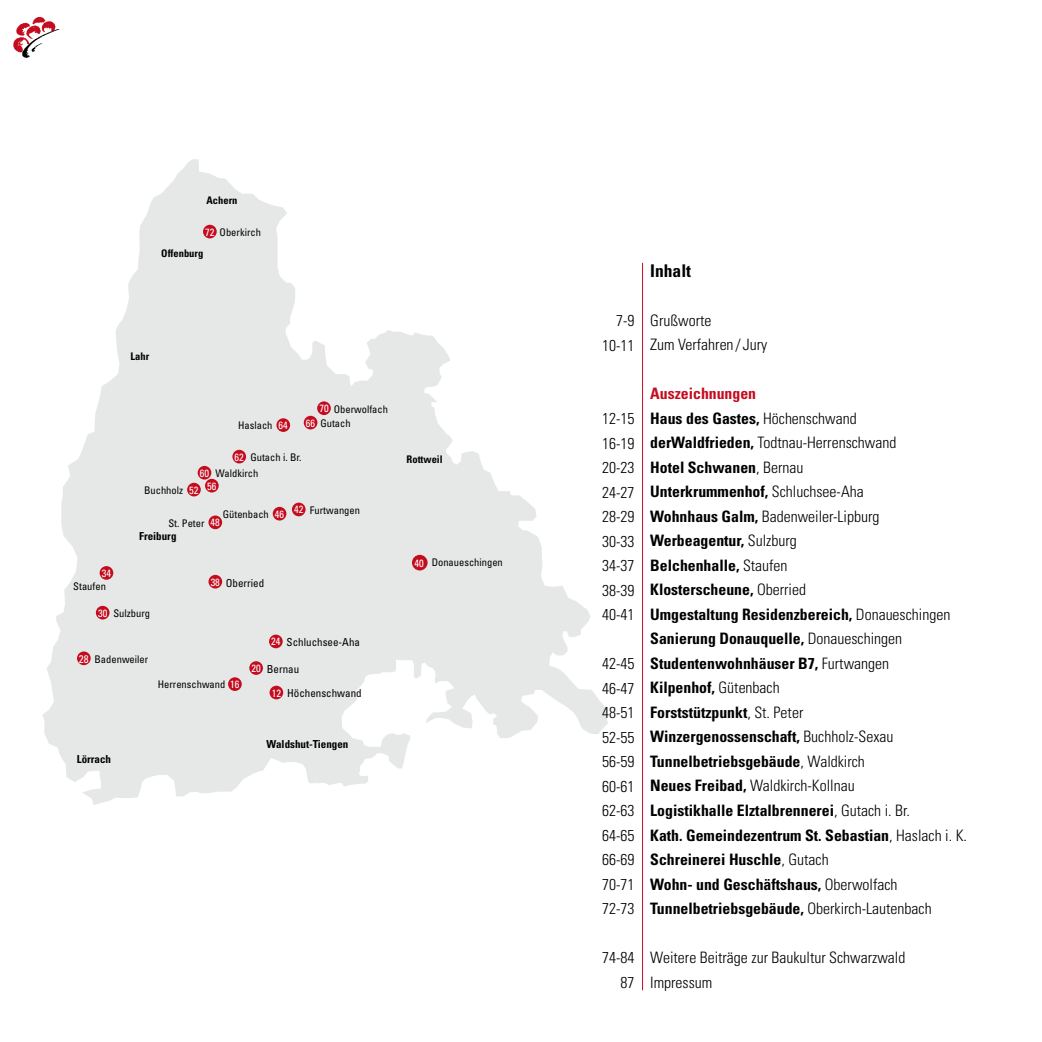
<style>
.page{position:relative;width:1042px;height:1042px;background:#fff}
.page>*{position:absolute;margin:0;border:0;box-sizing:border-box;transform-origin:0 0}
.t1{font:700 condensed 17.5px "Univers";color:#000}
.t2{font:700 condensed 15.75px/24.5px "Univers";color:#000}
.t3{font:300 condensed 15.75px/24.5px "Univers";color:#000;text-align:right}
.t4{font:condensed 11.03px "Univers";color:#000}
.t5{font:700 condensed 11.03px "Univers";color:#000}
.t6{font:condensed 10.5px/16.1px "Univers";color:#000}
.t7{font:700 condensed 10.5px "Univers";color:#000}
.t8{font:condensed 10.5px "Univers";color:#fff}
.s1{color:#fff}
.s2{font-size:10.5px;color:#fff}
.s3{font-size:11.03px;color:#fff}
.s4{color:#c40c1f}
.s5{font-weight:300}
</style>
<div class="page">
<svg style="left:42px;top:159px;width:566px;height:646px;fill:#e6e8e8"></svg>
<img style="left:13px;top:17px;width:47px;height:41px">
<hr style="left:642px;top:263px;width:1px;height:727px;background:#c40c1f">
<div style="left:249px;top:661px;width:14px;height:14px;background:#c40c1f;border-radius:50%"></div>
<div style="left:269px;top:634px;width:14px;height:14px;background:#c40c1f;border-radius:50%"></div>
<div style="left:269px;top:686px;width:14px;height:13px;background:#c40c1f;border-radius:50%"></div>
<div style="left:96px;top:606px;width:14px;height:13px;background:#c40c1f;border-radius:50%"></div>
<div style="left:100px;top:566px;width:13px;height:14px;background:#c40c1f;border-radius:50%"></div>
<div style="left:412px;top:555px;width:15px;height:15px;background:#c40c1f;border-radius:50%"></div>
<div style="left:77px;top:651px;width:14px;height:14px;background:#c40c1f;border-radius:50%"></div>
<div style="left:208px;top:575px;width:14px;height:13px;background:#c40c1f;border-radius:50%"></div>
<div style="left:228px;top:677px;width:14px;height:14px;background:#c40c1f;border-radius:50%"></div>
<div style="left:304px;top:416px;width:13px;height:13px;background:#c40c1f;border-radius:50%"></div>
<div style="left:317px;top:401px;width:14px;height:14px;background:#c40c1f;border-radius:50%"></div>
<div style="left:203px;top:225px;width:14px;height:13px;background:#c40c1f;border-radius:50%"></div>
<div style="left:208px;top:515px;width:14px;height:14px;background:#c40c1f;border-radius:50%"></div>
<div style="left:187px;top:483px;width:14px;height:13px;background:#c40c1f;border-radius:50%"></div>
<div style="left:273px;top:507px;width:13px;height:13px;background:#c40c1f;border-radius:50%"></div>
<div style="left:276px;top:418px;width:14px;height:14px;background:#c40c1f;border-radius:50%"></div>
<div style="left:292px;top:503px;width:14px;height:13px;background:#c40c1f;border-radius:50%"></div>
<div style="left:232px;top:450px;width:14px;height:13px;background:#c40c1f;border-radius:50%"></div>
<div style="left:198px;top:466px;width:13px;height:13px;background:#c40c1f;border-radius:50%"></div>
<div style="left:205px;top:479px;width:14px;height:13px;background:#c40c1f;border-radius:50%"></div>
<p class="t7" style="left:206px;top:194px;width:32px">Achern</p>
<p class="t6" style="left:220px;top:224px;width:43px">Oberkirch</p>
<p class="t8" style="left:205px;top:225px;width:11px">72</p>
<p class="t7" style="left:161px;top:247px;width:43px">Offenburg</p>
<p class="t7" style="left:131px;top:349px;width:20px">Lahr</p>
<p class="t6" style="left:238px;top:417px;width:51px">Haslach <span class="s1">64</span></p>
<p class="t6" style="left:334px;top:400px;width:56px">Oberwolfach</p>
<p class="t8" style="left:319px;top:402px;width:11px">70</p>
<p class="t6" style="left:320px;top:415px;width:32px">Gutach</p>
<p class="t8" style="left:306px;top:416px;width:11px">66</p>
<p class="t6" style="left:200px;top:449px;width:103px;text-indent:35px"><span class="s1">62</span> Gutach i. Br.<br><span class="s1">60</span> Waldkirch</p>
<p class="t8" style="left:207px;top:479px;width:11px">56</p>
<p class="t6" style="left:144px;top:482px;width:56px">Buchholz <span class="s1">52</span></p>
<p class="t6" style="left:223px;top:506px;width:63px">Gütenbach <span class="s1">46</span></p>
<p class="t6" style="left:168px;top:514px;width:53px">St. Peter <span class="s1">48</span></p>
<p class="t5" style="left:139px;top:529px;width:39px">Freiburg</p>
<p class="t6" style="left:294px;top:502px;width:67px"><span class="s1">42</span> Furtwangen</p>
<p class="t8" style="left:102px;top:566px;width:11px">34</p>
<p class="t6" style="left:73px;top:578px;width:34px">Staufen</p>
<p class="t6" style="left:113px;top:605px;width:38px">Sulzburg</p>
<p class="t8" style="left:98px;top:606px;width:11px">30</p>
<p class="t4" style="left:211px;top:576px;width:55px"><span class="s2">38</span> Oberried</p>
<p class="t6" style="left:79px;top:650px;width:71px"><span class="s3">28</span> Badenweiler</p>
<p class="t6" style="left:158px;top:676px;width:83px">Herrenschwand <span class="s1">16</span></p>
<p class="t4" style="left:287px;top:635px;width:75px">Schluchsee-Aha</p>
<p class="t8" style="left:271px;top:635px;width:11px">24</p>
<p class="t4" style="left:267px;top:661px;width:34px">Bernau</p>
<p class="t8" style="left:251px;top:662px;width:11px">20</p>
<p class="t4" style="left:287px;top:686px;width:76px">Höchenschwand</p>
<p class="t8" style="left:272px;top:686px;width:11px">12</p>
<p class="t5" style="left:77px;top:752px;width:36px">Lörrach</p>
<p class="t5" style="left:266px;top:737px;width:83px">Waldshut-Tiengen</p>
<p class="t7" style="left:406px;top:453px;width:38px">Rottweil</p>
<p class="t8" style="left:415px;top:556px;width:11px">40</p>
<p class="t6" style="left:432px;top:554px;width:73px">Donaueschingen</p>
<p class="t3" style="left:602px;top:308px;width:34px">7-9<br>10-11</p>
<p class="t3" style="left:602px;top:406px;width:34px;text-align:justify">12-15<br>16-19<br>20-23<br>24-27<br>28-29<br>30-33<br>34-37<br>38-39<br>40-41</p>
<p class="t3" style="left:602px;top:651px;width:34px;text-align:justify">42-45<br>46-47<br>48-51<br>52-55<br>56-59<br>60-61<br>62-63<br>64-65<br>66-69<br>70-71<br>72-73</p>
<p class="t3" style="left:602px;top:945px;width:34px">74-84<br>87</p>
<p class="t1" style="left:650px;top:260px;width:42px">Inhalt</p>
<p class="t3" style="left:650px;top:308px;width:119px;text-align:left">Grußworte<br>Zum Verfahren / Jury</p>
<p class="t2" style="left:650px;top:381px;width:318px"><span class="s4">Auszeichnungen<br></span>Haus des Gastes, <span class="s5">Höchenschwand<br></span>derWaldfrieden, <span class="s5">Todtnau-Herrenschwand<br></span>Hotel Schwanen<span class="s5">, Bernau<br></span>Unterkrummenhof, <span class="s5">Schluchsee-Aha<br></span>Wohnhaus Galm, <span class="s5">Badenweiler-Lipburg </span>Werbeagentur, <span class="s5">Sulzburg<br></span>Belchenhalle, <span class="s5">Staufen<br></span>Klosterscheune, <span class="s5">Oberried<br></span>Umgestaltung Residenzbereich, <span class="s5">Donaueschingen </span>Sanierung Donauquelle, <span class="s5">Donaueschingen </span>Studentenwohnhäuser B7, <span class="s5">Furtwangen<br></span>Kilpenhof, <span class="s5">Gütenbach<br></span>Forststützpunkt<span class="s5">, St. Peter<br></span>Winzergenossenschaft, <span class="s5">Buchholz-Sexau </span>Tunnelbetriebsgebäude<span class="s5">, Waldkirch<br></span>Neues Freibad, <span class="s5">Waldkirch-Kollnau<br></span>Logistikhalle Elztalbrennerei<span class="s5">, Gutach i. Br.<br></span>Kath. Gemeindezentrum St. Sebastian<span class="s5">, Haslach i. K.<br></span>Schreinerei Huschle<span class="s5">, Gutach<br></span>Wohn- und Geschäftshaus, <span class="s5">Oberwolfach </span>Tunnelbetriebsgebäude, <span class="s5">Oberkirch-Lautenbach</span></p>
<p class="t3" style="left:650px;top:945px;width:257px;text-align:left">Weitere Beiträge zur Baukultur Schwarzwald<br>Impressum</p>
</div>
